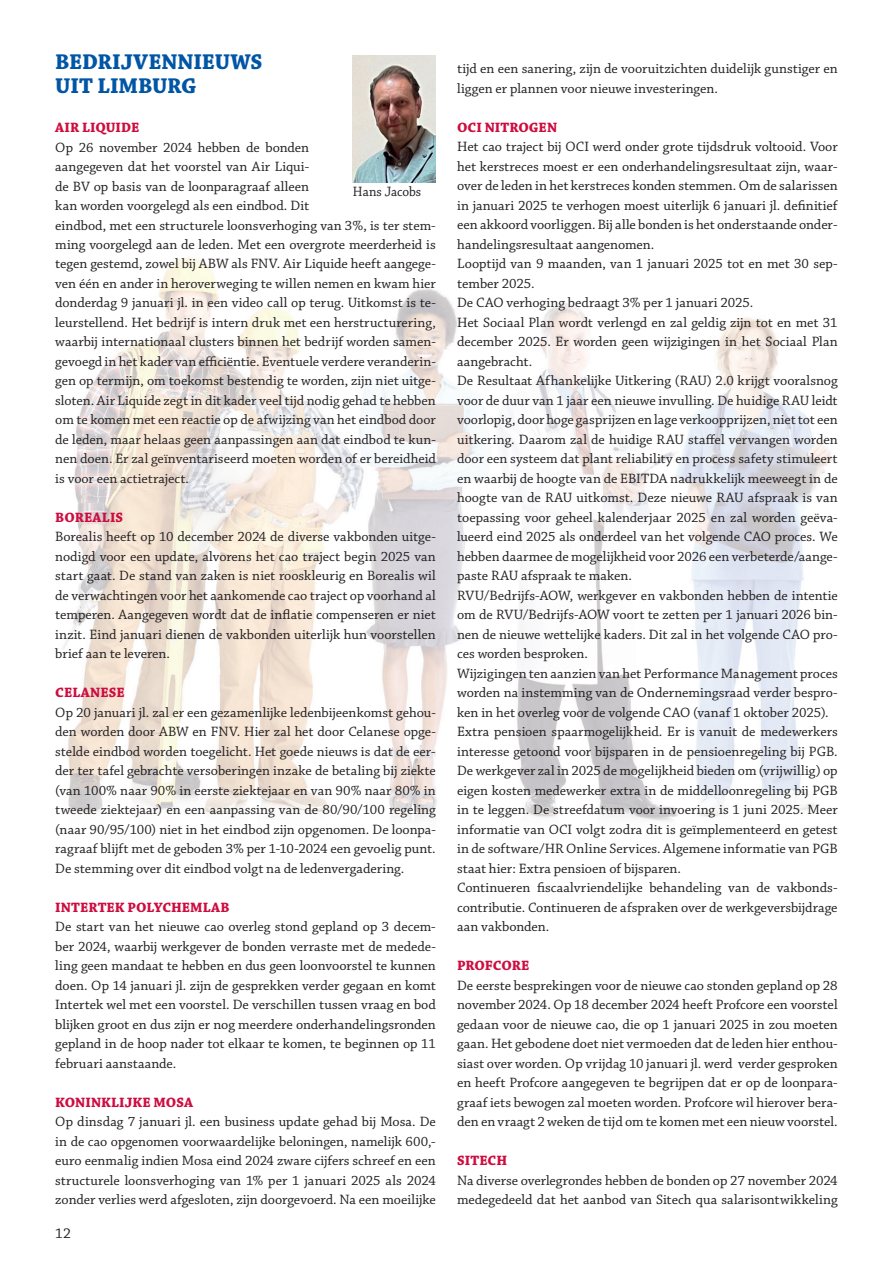
<style>
.page{position:relative;width:893px;height:1263px;background:#fff}
.page>*{position:absolute;margin:0;border:0;box-sizing:border-box;transform-origin:0 0}
.t1{font:700 22.5px/23.7px "Chaparral Pro";letter-spacing:-.005em;color:#0155a5}
.t2{font:15px "Chaparral Pro";color:#231f20}
.t3{font:14.25px/19.5px "Chaparral Pro";color:#231f20;text-align:justify}
.t4{font:700 14.25px "Chaparral Pro";letter-spacing:.005em;color:#cd0d40}
.t5{font:14.25px "Chaparral Pro";color:#231f20;scale:.94 1}
</style>
<div class="page">
<img style="left:62px;top:257px;width:771px;height:564px">
<img style="left:353px;top:56px;width:83px;height:127px">
<h1 class="t1" style="left:55px;top:51px;width:209px">BEDRIJVENNIEUWS<br>UIT LIMBURG</h1>
<p class="t4" style="left:55px;top:119px;width:86px">AIR LIQUIDE</p>
<p class="t3" style="left:55px;top:138px;width:382px;text-align:left">Op 26 november 2024 hebben de bonden<br>aangegeven dat het voorstel van Air Liqui-<br>de BV op basis van de loonparagraaf alleen<br>kan worden voorgelegd als een eindbod. Dit<br>eindbod, met een structurele loonsverhoging van 3%, is ter stem&shy;ming voorgelegd aan de leden. Met een overgrote meerderheid is tegen gestemd, zowel bij ABW als FNV. Air Liquide heeft aangege&shy;ven één en ander in heroverweging te willen nemen en kwam hier donderdag 9 januari jl. in een video call op terug. Uitkomst is te&shy;leurstellend. Het bedrijf is intern druk met een herstructurering, waarbij internationaal clusters binnen het bedrijf worden samen&shy;gevoegd in het kader van efficiëntie. Eventuele verdere veranderin&shy;gen op termijn, om toekomst bestendig te worden, zijn niet uitge&shy;sloten. Air Liquide zegt in dit kader veel tijd nodig gehad te hebben om te komen met een reactie op de afwijzing van het eindbod door de leden, maar helaas geen aanpassingen aan dat eindbod te kun&shy;nen doen. Er zal geïnventariseerd moeten worden of er bereidheid is voor een actietraject.</p>
<p class="t4" style="left:55px;top:509px;width:69px">BOREALIS</p>
<p class="t3" style="left:55px;top:528px;width:382px">Borealis heeft op 10 december 2024 de diverse vakbonden uitge&shy;nodigd voor een update, alvorens het cao traject begin 2025 van start gaat. De stand van zaken is niet rooskleurig en Borealis wil de verwachtingen voor het aankomende cao traject op voorhand al temperen. Aangegeven wordt dat de inflatie compenseren er niet inzit. Eind januari dienen de vakbonden uiterlijk hun voorstellen brief aan te leveren.</p>
<p class="t4" style="left:55px;top:684px;width:71px">CELANESE</p>
<p class="t3" style="left:55px;top:703px;width:382px">Op 20 januari jl. zal er een gezamenlijke ledenbijeenkomst gehou&shy;den worden door ABW en FNV. Hier zal het door Celanese opge&shy;stelde eindbod worden toegelicht. Het goede nieuws is dat de eer&shy;der ter tafel gebrachte versoberingen inzake de betaling bij ziekte (van 100% naar 90% in eerste ziektejaar en van 90% naar 80% in tweede ziektejaar) en een aanpassing van de 80/90/100 regeling (naar 90/95/100) niet in het eindbod zijn opgenomen. De loonpa&shy;ragraaf blijft met de geboden 3% per 1-10-2024 een gevoelig punt.<br>De stemming over dit eindbod volgt na de ledenvergadering.</p>
<p class="t4" style="left:55px;top:899px;width:176px">INTERTEK POLYCHEMLAB</p>
<p class="t3" style="left:55px;top:918px;width:382px">De start van het nieuwe cao overleg stond gepland op 3 decem&shy;ber 2024, waarbij werkgever de bonden verraste met de medede&shy;ling geen mandaat te hebben en dus geen loonvoorstel te kunnen doen. Op 14 januari jl. zijn de gesprekken verder gegaan en komt Intertek wel met een voorstel. De verschillen tussen vraag en bod blijken groot en dus zijn er nog meerdere onderhandelingsronden gepland in de hoop nader tot elkaar te komen, te beginnen op 11 februari aanstaande.</p>
<p class="t4" style="left:55px;top:1094px;width:140px">KONINKLIJKE MOSA</p>
<p class="t3" style="left:55px;top:1113px;width:382px">Op dinsdag 7 januari jl. een business update gehad bij Mosa. De in de cao opgenomen voorwaardelijke beloningen, namelijk 600,- euro eenmalig indien Mosa eind 2024 zware cijfers schreef en een structurele loonsverhoging van 1% per 1 januari 2025 als 2024 zonder verlies werd afgesloten, zijn doorgevoerd. Na een moeilijke</p>
<p class="t5" style="left:353px;top:184px;width:74px">Hans Jacobs</p>
<p class="t2" style="left:55px;top:1225px;width:17px">12</p>
<p class="t3" style="left:457px;top:60px;width:382px">tijd en een sanering, zijn de vooruitzichten duidelijk gunstiger en liggen er plannen voor nieuwe investeringen.</p>
<p class="t4" style="left:457px;top:119px;width:102px">OCI NITROGEN</p>
<p class="t3" style="left:457px;top:138px;width:382px;text-align:left">Het cao traject bij OCI werd onder grote tijdsdruk voltooid. Voor het kerstreces moest er een onderhandelingsresultaat zijn, waar&shy;over de leden in het kerstreces konden stemmen. Om de salarissen in januari 2025 te verhogen moest uiterlijk 6 januari jl. definitief een akkoord voorliggen. Bij alle bonden is het onderstaande onder&shy;handelingsresultaat aangenomen.<br>Looptijd van 9 maanden, van 1 januari 2025 tot en met 30 sep&shy;tember 2025.<br>De CAO verhoging bedraagt 3% per 1 januari 2025.<br>Het Sociaal Plan wordt verlengd en zal geldig zijn tot en met 31 december 2025. Er worden geen wijzigingen in het Sociaal Plan aangebracht.<br>De Resultaat Afhankelijke Uitkering (RAU) 2.0 krijgt vooralsnog voor de duur van 1 jaar een nieuwe invulling. De huidige RAU leidt voorlopig, door hoge gasprijzen en lage verkoopprijzen, niet tot een uitkering. Daarom zal de huidige RAU staffel vervangen worden door een systeem dat plant reliability en process safety stimuleert en waarbij de hoogte van de EBITDA nadrukkelijk meeweegt in de hoogte van de RAU uitkomst. Deze nieuwe RAU afspraak is van toepassing voor geheel kalenderjaar 2025 en zal worden geëva&shy;lueerd eind 2025 als onderdeel van het volgende CAO proces. We hebben daarmee de mogelijkheid voor 2026 een verbeterde/aange&shy;paste RAU afspraak te maken.<br>RVU/Bedrijfs-AOW, werkgever en vakbonden hebben de intentie om de RVU/Bedrijfs-AOW voort te zetten per 1 januari 2026 bin&shy;nen de nieuwe wettelijke kaders. Dit zal in het volgende CAO pro&shy;ces worden besproken.<br>Wijzigingen ten aanzien van het Performance Management proces worden na instemming van de Ondernemingsraad verder bespro&shy;ken in het overleg voor de volgende CAO (vanaf 1 oktober 2025).<br>Extra pensioen spaarmogelijkheid. Er is vanuit de medewerkers interesse getoond voor bijsparen in de pensioenregeling bij PGB.<br>De werkgever zal in 2025 de mogelijkheid bieden om (vrijwillig) op eigen kosten medewerker extra in de middelloonregeling bij PGB in te leggen. De streefdatum voor invoering is 1 juni 2025. Meer informatie van OCI volgt zodra dit is geïmplementeerd en getest in de software/HR Online Services. Algemene informatie van PGB staat hier: Extra pensioen of bijsparen.<br>Continueren fiscaalvriendelijke behandeling van de vakbonds&shy;contributie. Continueren de afspraken over de werkgeversbijdrage aan vakbonden.</p>
<p class="t4" style="left:457px;top:957px;width:74px">PROFCORE</p>
<p class="t3" style="left:457px;top:976px;width:382px">De eerste besprekingen voor de nieuwe cao stonden gepland op 28 november 2024. Op 18 december 2024 heeft Profcore een voorstel gedaan voor de nieuwe cao, die op 1 januari 2025 in zou moeten gaan. Het gebodene doet niet vermoeden dat de leden hier enthou&shy;siast over worden. Op vrijdag 10 januari jl. werd verder gesproken en heeft Profcore aangegeven te begrijpen dat er op de loonpara&shy;graaf iets bewogen zal moeten worden. Profcore wil hierover bera&shy;den en vraagt 2 weken de tijd om te komen met een nieuw voorstel.</p>
<p class="t4" style="left:457px;top:1152px;width:52px">SITECH</p>
<p class="t3" style="left:457px;top:1171px;width:382px">Na diverse overlegrondes hebben de bonden op 27 november 2024 medegedeeld dat het aanbod van Sitech qua salarisontwikkeling</p>
</div>
